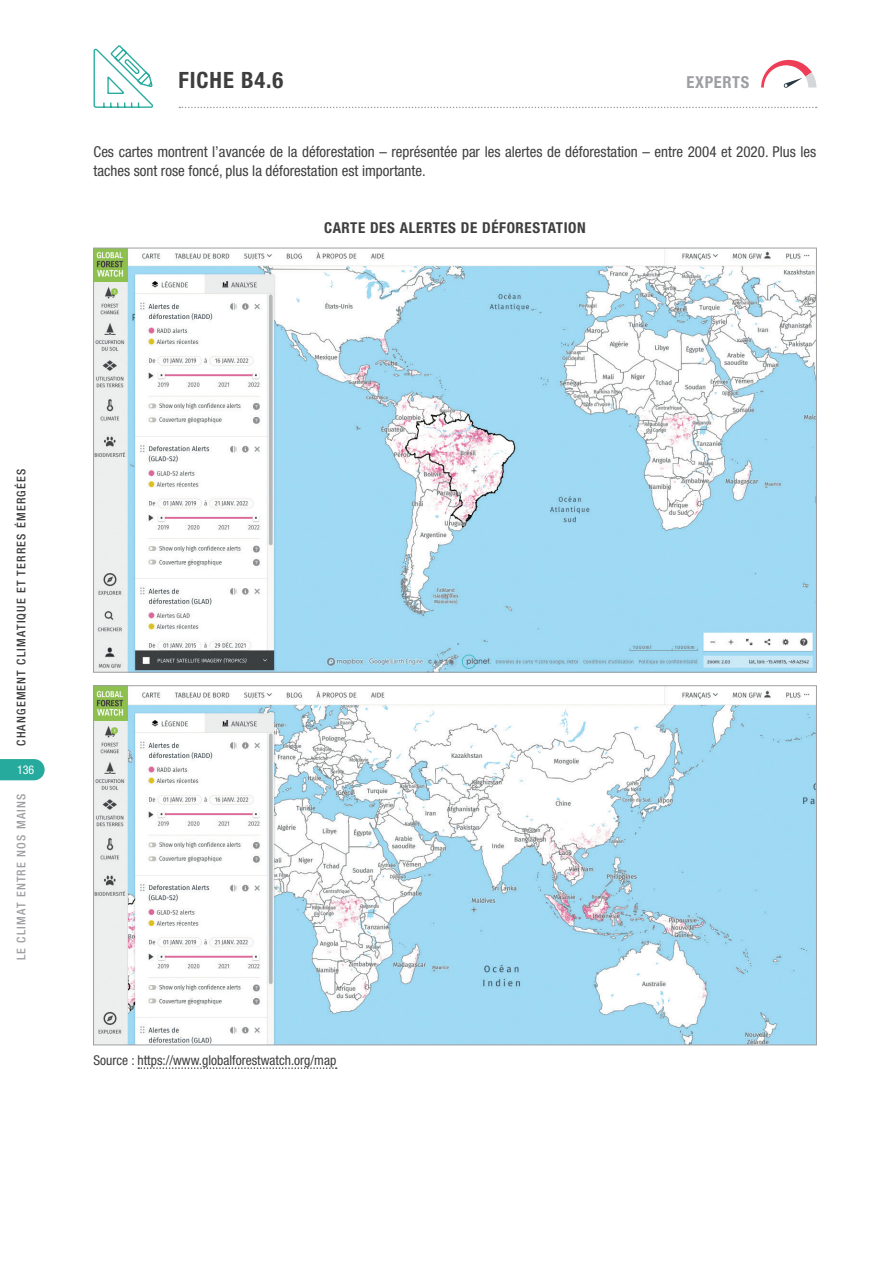
<style>
.page{position:relative;width:893px;height:1263px;background:#fff}
.page>*{position:absolute;margin:0;border:0;box-sizing:border-box;transform-origin:0 0}
.t1{font:700 condensed 22.5px "Helvetica Neue LT Std";letter-spacing:.04em;color:#3e3e3f}
.t2{font:700 condensed 16.5px "Helvetica Neue LT Std";letter-spacing:.04em;color:#9d9fa2}
.t3{font:condensed 15px/19.5px "Helvetica Neue LT Std";color:#3e3e3f}
.t4{font:700 condensed 15px "Helvetica Neue LT Std";letter-spacing:.04em;color:#3e3e3f}
.t5{font:condensed 13.5px "Helvetica Neue LT Std";color:#3e3e3f}
.t6{font:500 condensed 12px "Helvetica Neue LT Std";letter-spacing:.1em;color:#3e3e3f}
.t7{font:500 condensed 12px "Helvetica Neue LT Std";letter-spacing:.1em;color:#9d9fa2}
.t8{font:condensed 12px "Helvetica Neue LT Std";color:#fff}
</style>
<div class="page">
<svg style="left:93px;top:45px;width:60px;height:63px"></svg>
<svg style="left:761px;top:60px;width:55px;height:28px"></svg>
<svg style="left:179px;top:107px;width:638px;height:1px"></svg>
<svg style="left:0;top:759px;width:45px;height:21px"></svg>
<img style="left:95px;top:250px;width:720px;height:421px">
<img style="left:95px;top:687px;width:720px;height:356px">
<svg style="left:138px;top:1067px;width:199px;height:2px"></svg>
<h1 class="t1" style="left:179px;top:66px;width:106px">FICHE B4.6</h1>
<p class="t2" style="left:687px;top:72px;width:64px">EXPERTS</p>
<p class="t3" style="left:94px;top:142px;width:724px">Ces cartes montrent l’avancée de la déforestation – représentée par les alertes de déforestation – entre 2004 et 2020. Plus les taches sont rose foncé, plus la déforestation est importante.</p>
<p class="t4" style="left:324px;top:219px;width:263px">CARTE DES ALERTES DE DÉFORESTATION</p>
<p class="t6" style="left:14px;top:746px;width:278px;rotate:-90deg">CHANGEMENT CLIMATIQUE ET TERRES ÉMERGÉES</p>
<p class="t8" style="left:17px;top:763px;width:19px">136</p>
<p class="t7" style="left:14px;top:960px;width:168px;rotate:-90deg">LE CLIMAT ENTRE NOS MAINS</p>
<p class="t5" style="left:94px;top:1052px;width:244px">Source : https://www.globalforestwatch.org/map</p>
</div>
